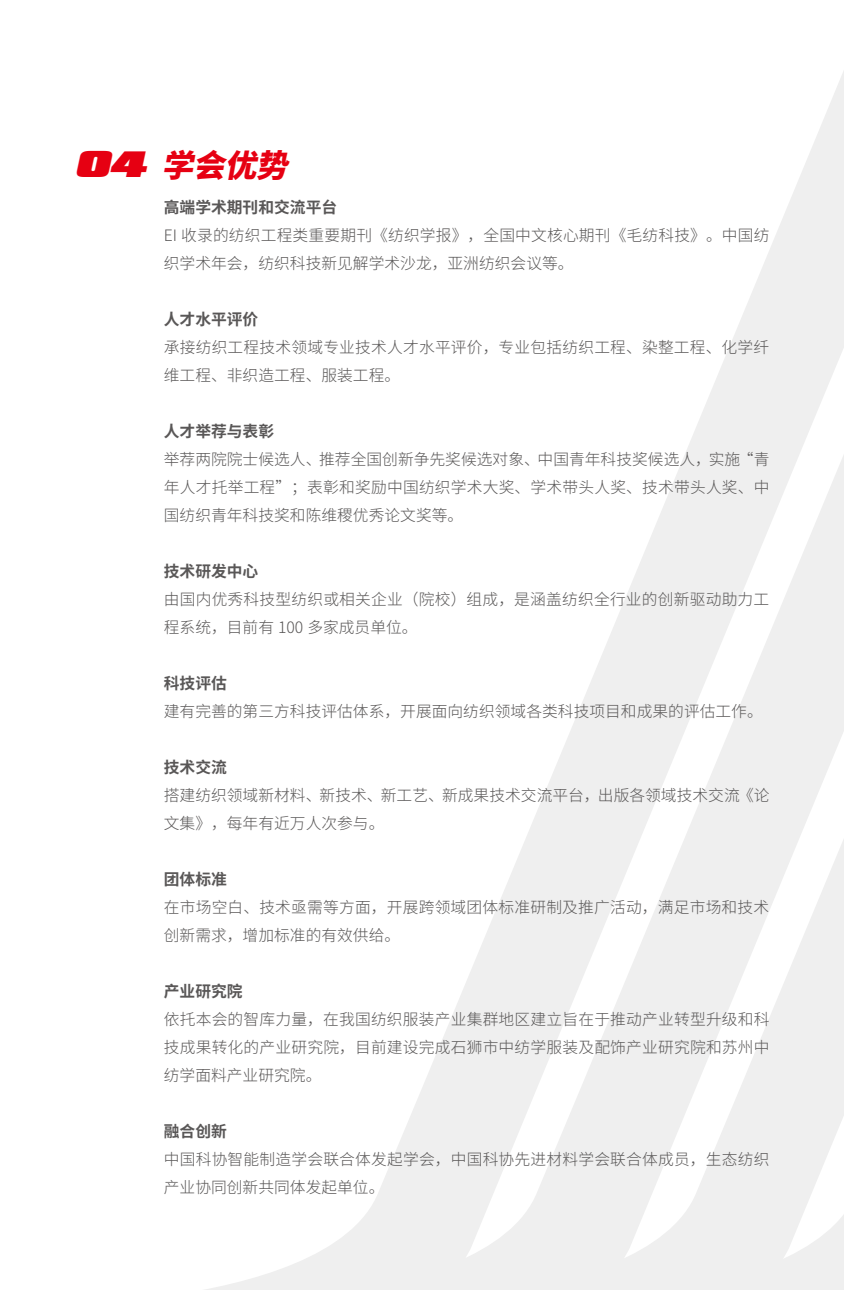
<style>
.page{position:relative;width:844px;height:1290px;background:#fff}
.page>*{position:absolute;margin:0;border:0;box-sizing:border-box;transform-origin:0 0}
.t1{font:italic 900 31.5px "Noto Sans Hans";color:#e60012}
.t2{font:300 15.75px/28px "Noto Sans Hans";letter-spacing:.01em;color:#595757}
.t3{font:700 15.75px "Noto Sans Hans";color:#595757}
.s1{font-family:"Padaloma";font-weight:400}
</style>
<div class="page">
<svg style="left:350px;top:878px;width:160px;height:412px"></svg>
<svg style="left:510px;top:496px;width:158px;height:794px;fill:#efefef"></svg>
<svg style="left:668px;top:74px;width:175px;height:1216px;fill:#efefef"></svg>
<h1 class="t1" style="left:74px;top:147px;width:231px"><span class="s1">0 4</span> 学会优势</h1>
<p class="t3" style="left:164px;top:198px;width:175px">高端学术期刊和交流平台</p>
<p class="t2" style="left:164px;top:221px;width:607px">EI 收录的纺织工程类重要期刊《纺织学报》，全国中文核心期刊《毛纺科技》。中国纺织学术年会，纺织科技新见解学术沙龙，亚洲纺织会议等。</p>
<p class="t3" style="left:164px;top:310px;width:96px">人才水平评价</p>
<p class="t2" style="left:164px;top:333px;width:606px">承接纺织工程技术领域专业技术人才水平评价，专业包括纺织工程、染整工程、化学纤维工程、非织造工程、服装工程。</p>
<p class="t3" style="left:164px;top:422px;width:112px">人才举荐与表彰</p>
<p class="t2" style="left:164px;top:445px;width:607px;text-align:justify">举荐两院院士候选人、推荐全国创新争先奖候选对象、中国青年科技奖候选人，实施“青年人才托举工程”；表彰和奖励中国纺织学术大奖、学术带头人奖、技术带头人奖、中国纺织青年科技奖和陈维稷优秀论文奖等。</p>
<p class="t3" style="left:164px;top:562px;width:96px">技术研发中心</p>
<p class="t2" style="left:164px;top:585px;width:607px">由国内优秀科技型纺织或相关企业（院校）组成，是涵盖纺织全行业的创新驱动助力工程系统，目前有 100 多家成员单位。</p>
<p class="t3" style="left:164px;top:674px;width:65px">科技评估</p>
<p class="t2" style="left:164px;top:697px;width:600px">建有完善的第三方科技评估体系，开展面向纺织领域各类科技项目和成果的评估工作。</p>
<p class="t3" style="left:164px;top:758px;width:65px">技术交流</p>
<p class="t2" style="left:164px;top:781px;width:607px">搭建纺织领域新材料、新技术、新工艺、新成果技术交流平台，出版各领域技术交流《论文集》，每年有近万人次参与。</p>
<p class="t3" style="left:164px;top:870px;width:65px">团体标准</p>
<p class="t2" style="left:164px;top:893px;width:606px">在市场空白、技术亟需等方面，开展跨领域团体标准研制及推广活动，满足市场和技术创新需求，增加标准的有效供给。</p>
<p class="t3" style="left:164px;top:982px;width:80px">产业研究院</p>
<p class="t2" style="left:164px;top:1005px;width:607px;text-align:justify">依托本会的智库力量，在我国纺织服装产业集群地区建立旨在于推动产业转型升级和科技成果转化的产业研究院，目前建设完成石狮市中纺学服装及配饰产业研究院和苏州中纺学面料产业研究院。</p>
<p class="t3" style="left:164px;top:1122px;width:65px">融合创新</p>
<p class="t2" style="left:164px;top:1145px;width:607px">中国科协智能制造学会联合体发起学会，中国科协先进材料学会联合体成员，生态纺织产业协同创新共同体发起单位。</p>
</div>
